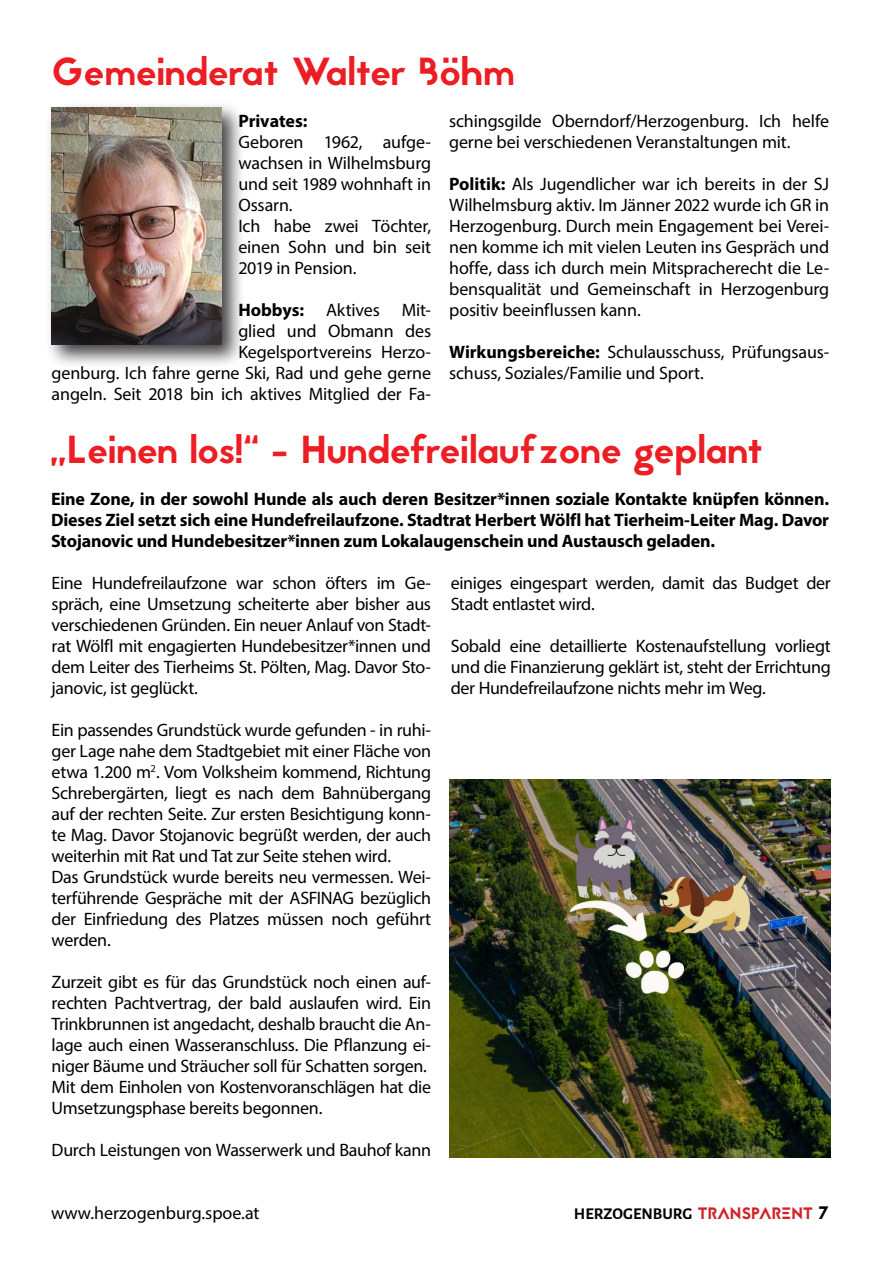
<style>
.page{position:relative;width:893px;height:1263px;background:#fff}
.page>*{position:absolute;margin:0;border:0;box-sizing:border-box;transform-origin:0 0}
.t1{font:39px "Jaapokkisubtract";color:#ed1d24}
.t2{font:18px/21px "Myriad Pro";letter-spacing:-.015em;color:#000}
.t3{font:700 18px/21px "Myriad Pro";letter-spacing:-.01em;color:#000;text-align:justify}
.t4{font:700 16.5px "Alegreya Sans";color:#000}
.s1{font-weight:700}
.s2{font-family:"Jaapokkisubtract";font-weight:400;color:#d2232a}
.s3{font-family:"Jaapokkisubtract";font-weight:400;font-size:18px}
</style>
<div class="page">
<div style="left:46px;top:102px;width:200px;height:266px;background:#000;opacity:.75"></div>
<img style="left:52px;top:108px;width:169px;height:236px">
<img style="left:449px;top:780px;width:381px;height:378px">
<h1 class="t1" style="left:51px;top:44px;width:466px">Gemeinderat Walter Böhm</h1>
<p class="t3" style="left:238px;top:110px;width:71px">Privates:</p>
<p class="t2" style="left:238px;top:131px;width:194px">Geboren 1962, aufge&shy;wachsen in Wilhelmsburg und seit 1989 wohnhaft in<br>Ossarn.<br>Ich habe zwei Töchter, einen Sohn und bin seit<br>2019 in Pension.</p>
<p class="t2" style="left:52px;top:299px;width:381px;text-align:right"><span class="s1">Hobbys:</span> Aktives Mit-<br>glied und Obmann des<br>Kegelsportvereins Herzo-<br>genburg. Ich fahre gerne Ski, Rad und gehe gerne angeln. Seit 2018 bin ich aktives Mitglied der Fa-</p>
<p class="t2" style="left:449px;top:110px;width:382px">schingsgilde Oberndorf/Herzogenburg. Ich helfe gerne bei verschiedenen Veranstaltungen mit.</p>
<p class="t2" style="left:449px;top:173px;width:382px;text-align:justify"><span class="s1">Politik:</span> Als Jugendlicher war ich bereits in der SJ Wilhelmsburg aktiv. Im Jänner 2022 wurde ich GR in Herzogenburg. Durch mein Engagement bei Verei&shy;nen komme ich mit vielen Leuten ins Gespräch und hoffe, dass ich durch mein Mitspracherecht die Le&shy;bensqualität und Gemeinschaft in Herzogenburg positiv beeinflussen kann.</p>
<p class="t2" style="left:449px;top:341px;width:382px"><span class="s1">Wirkungsbereiche:</span> Schulausschuss, Prüfungsaus&shy;schuss, Soziales/Familie und Sport.</p>
<h1 class="t1" style="left:51px;top:422px;width:713px">„Leinen los!“ - Hundefreilaufzone geplant</h1>
<p class="t3" style="left:51px;top:488px;width:780px">Eine Zone, in der sowohl Hunde als auch deren Besitzer*innen soziale Kontakte knüpfen können.<br>Dieses Ziel setzt sich eine Hundefreilaufzone. Stadtrat Herbert Wölfl hat Tierheim-Leiter Mag. Davor Stojanovic und Hundebesitzer*innen zum Lokalaugenschein und Austausch geladen.</p>
<p class="t2" style="left:52px;top:572px;width:381px;text-align:justify">Eine Hundefreilaufzone war schon öfters im Ge&shy;spräch, eine Umsetzung scheiterte aber bisher aus verschiedenen Gründen. Ein neuer Anlauf von Stadt&shy;rat Wölfl mit engagierten Hundebesitzer*innen und dem Leiter des Tierheims St. Pölten, Mag. Davor Sto&shy;janovic, ist geglückt.</p>
<p class="t2" style="left:52px;top:719px;width:381px">Ein passendes Grundstück wurde gefunden - in ruhi&shy;ger Lage nahe dem Stadtgebiet mit einer Fläche von etwa 1.200 m<sup>2</sup>. Vom Volksheim kommend, Richtung Schrebergärten, liegt es nach dem Bahnübergang auf der rechten Seite. Zur ersten Besichtigung konn&shy;te Mag. Davor Stojanovic begrüßt werden, der auch weiterhin mit Rat und Tat zur Seite stehen wird.<br>Das Grundstück wurde bereits neu vermessen. Wei&shy;terführende Gespräche mit der ASFINAG bezüglich der Einfriedung des Platzes müssen noch geführt werden.</p>
<p class="t2" style="left:52px;top:971px;width:381px">Zurzeit gibt es für das Grundstück noch einen auf&shy;rechten Pachtvertrag, der bald auslaufen wird. Ein Trinkbrunnen ist angedacht, deshalb braucht die An&shy;lage auch einen Wasseranschluss. Die Pflanzung ei&shy;niger Bäume und Sträucher soll für Schatten sorgen.<br>Mit dem Einholen von Kostenvoranschlägen hat die Umsetzungsphase bereits begonnen.</p>
<p class="t2" style="left:52px;top:1139px;width:381px">Durch Leistungen von Wasserwerk und Bauhof kann</p>
<p class="t2" style="left:451px;top:572px;width:382px">einiges eingespart werden, damit das Budget der<br>Stadt entlastet wird.</p>
<p class="t2" style="left:451px;top:635px;width:382px;text-align:justify">Sobald eine detaillierte Kostenaufstellung vorliegt und die Finanzierung geklärt ist, steht der Errichtung der Hundefreilaufzone nichts mehr im Weg.</p>
<p class="t2" style="left:51px;top:1202px;width:210px">www.herzogenburg.spoe.at</p>
<p class="t4" style="left:574px;top:1202px;width:257px">HERZOGENBURG <span class="s2">TRANSPARENT</span> <span class="s3">7</span></p>
</div>
